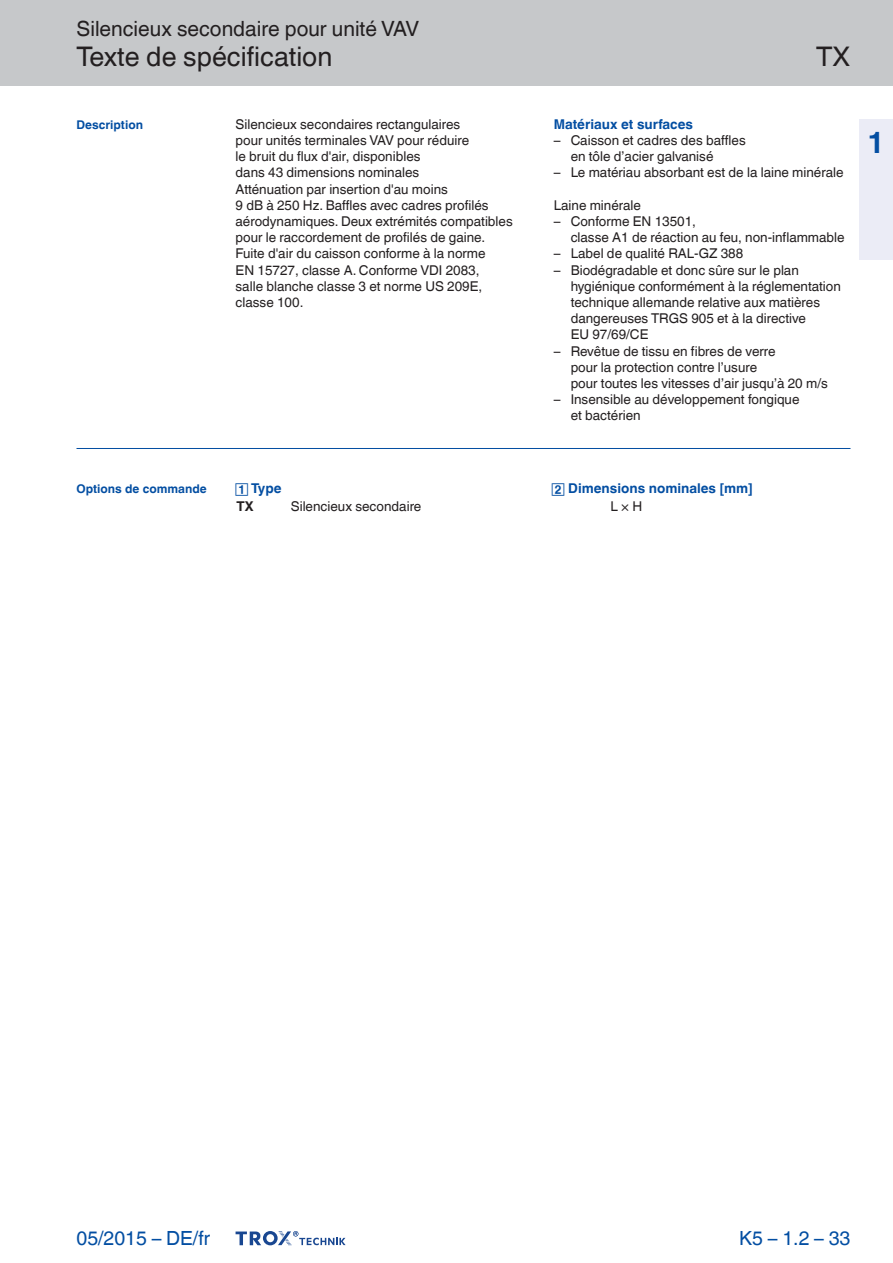
<style>
.page{position:relative;width:893px;height:1263px;background:#fff}
.page>*{position:absolute;margin:0;border:0;box-sizing:border-box;transform-origin:0 0}
.t1{font:700 30px "TROX Helvetica";color:#034ea2}
.t2{font:27px "TROX Helvetica";color:#231f20}
.t3{font:21px "TROX Helvetica";color:#231f20}
.t4{font:19.5px "TROX Helvetica";color:#034ea2}
.t5{font:13.5px/16.2px "TROX Helvetica";color:#231f20}
.t6{font:700 13.5px/17.2px "TROX Helvetica";color:#034ea2}
.t7{font:700 12px "TROX Helvetica";color:#034ea2}
.s1{color:#231f20}
.s2{font-weight:400;color:#231f20}
</style>
<div class="page">
<div style="left:0;top:0;width:893px;height:85px;background:#c6c8ca"></div>
<svg style="left:236px;top:1231px;width:110px;height:15px"></svg>
<div style="left:859px;top:119px;width:34px;height:140px;background:#ebecf6"></div>
<hr style="left:76px;top:448px;width:774px;height:1px;background:#034ea2">
<p class="t3" style="left:76px;top:12px;width:344px">Silencieux secondaire pour unité VAV</p>
<p class="t2" style="left:76px;top:35px;width:257px">Texte de spécification</p>
<p class="t2" style="left:816px;top:35px;width:36px">TX</p>
<p class="t7" style="left:76px;top:115px;width:68px">Description</p>
<p class="t5" style="left:236px;top:115px;width:279px">Silencieux secondaires rectangulaires<br>pour unités terminales VAV pour réduire<br>le bruit du flux d'air, disponibles<br>dans 43 dimensions nominales<br>Atténuation par insertion d'au moins<br>9 dB à 250 Hz. Baffles avec cadres profilés aérodynamiques. Deux extrémités compatibles pour le raccordement de profilés de gaine.<br>Fuite d'air du caisson conforme à la norme<br>EN 15727, classe A. Conforme VDI 2083,<br>salle blanche classe 3 et norme US 209E, classe 100.</p>
<p class="t6" style="left:554px;top:114px;width:141px">Matériaux et surfaces</p>
<p class="t5" style="left:571px;top:131px;width:177px;text-indent:-17px">– Caisson et cadres des baffles en tôle d’acier galvanisé</p>
<p class="t5" style="left:554px;top:163px;width:291px">– Le matériau absorbant est de la laine minérale</p>
<p class="t5" style="left:554px;top:196px;width:89px">Laine minérale</p>
<p class="t5" style="left:571px;top:212px;width:275px;text-indent:-17px">– Conforme EN 13501,<br>classe A1 de réaction au feu, non-inflammable</p>
<p class="t5" style="left:554px;top:244px;width:191px">– Label de qualité RAL-GZ 388</p>
<p class="t5" style="left:571px;top:260px;width:272px;text-indent:-17px">– Biodégradable et donc sûre sur le plan hygiénique conformément à la réglementation technique allemande relative aux matières dangereuses TRGS 905 et à la directive<br>EU 97/69/CE</p>
<p class="t5" style="left:571px;top:341px;width:259px;text-indent:-17px">– Revêtue de tissu en fibres de verre<br>pour la protection contre l’usure<br>pour toutes les vitesses d’air jusqu’à 20 m/s</p>
<p class="t5" style="left:571px;top:390px;width:230px;text-indent:-17px">– Insensible au développement fongique et bactérien</p>
<p class="t1" style="left:867px;top:118px;width:19px">1</p>
<p class="t7" style="left:76px;top:479px;width:132px">Options de commande</p>
<p class="t6" style="left:236px;top:478px;width:47px;text-indent:15px">Type<br><span class="s1">TX</span></p>
<p class="t5" style="left:291px;top:496px;width:132px">Silencieux secondaire</p>
<p class="t6" style="left:610px;top:478px;width:144px;text-indent:-42px">Dimensions nominales [mm]<br><span class="s2">L × H</span></p>
<p class="t4" style="left:76px;top:1222px;width:135px">05/2015 – DE/fr</p>
<p class="t4" style="left:739px;top:1222px;width:113px">K5 – 1.2 – 33</p>
</div>
